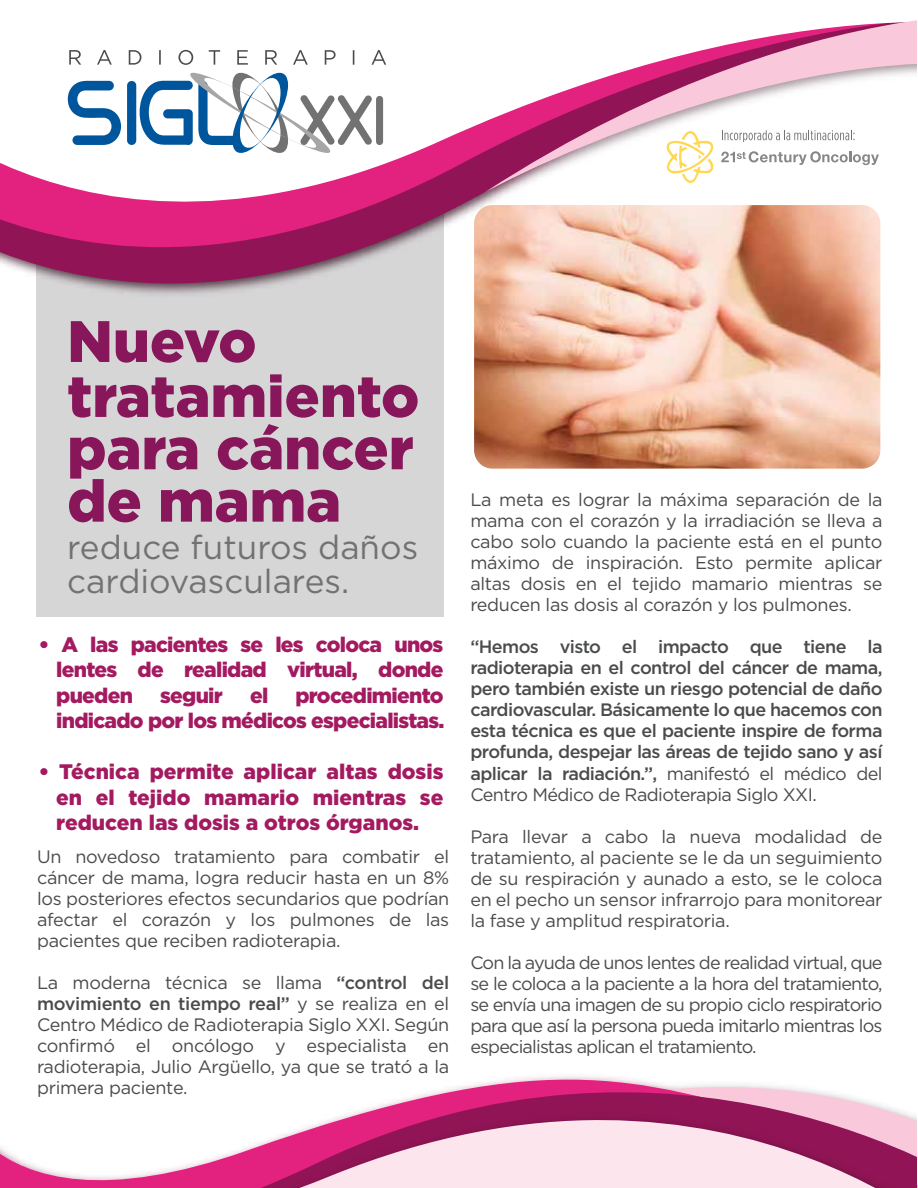
<style>
.page{position:relative;width:918px;height:1188px;background:#fff}
.page>*{position:absolute;margin:0;border:0;box-sizing:border-box;transform-origin:0 0}
.t1{font:900 58.35px/53.2px "Gotham";color:#88165b}
.t2{font:33.3px/34px "Gotham";color:#727273}
.t3{font:900 21px/25.5px "Gotham";letter-spacing:-.035em;color:#a41a60;text-align:justify}
.t4{font:18px/21px "Gotham";letter-spacing:-.015em;color:#4a4b4b;text-align:justify}
.t5{font:500 18px/21px "Gotham";letter-spacing:-.03em;color:#4a4b4b;text-align:justify}
.s1{font-weight:500}
.s2{font-weight:400}
</style>
<div class="page">
<div style="left:36px;top:27px;width:408px;height:590px;background:#d6d6d7"></div>
<svg style="left:0;top:27px;width:881px;height:280px"></svg>
<svg style="left:484px;top:20px;width:432px;height:173px"></svg>
<svg style="left:68px;top:81px;width:53px;height:64px;background:#8db3d2"></svg>
<svg style="left:69px;top:50px;width:12px;height:15px"></svg>
<svg style="left:97px;top:50px;width:15px;height:15px"></svg>
<svg style="left:127px;top:50px;width:259px;height:107px;background:#cbd6e0"></svg>
<img style="left:474px;top:205px;width:406px;height:264px">
<svg style="left:0;top:1076px;width:916px;height:112px"></svg>
<h1 class="t1" style="left:67px;top:314px;width:354px">Nuevo tratamiento para cáncer de mama</h1>
<h2 class="t2" style="left:67px;top:530px;width:353px">reduce futuros daños cardiovasculares.</h2>
<p class="t3" style="left:56px;top:631px;width:389px;text-indent:-18px">• A las pacientes se les coloca unos lentes de realidad virtual, donde pueden</p>
<p class="t3" style="left:56px;top:682px;width:390px;text-align:right">procedimiento<br>indicado por los médicos especialistas.</p>
<p class="t3" style="left:56px;top:759px;width:389px;text-indent:-18px">• Técnica permite aplicar altas dosis en el tejido mamario mientras se reducen las dosis a otros órganos.</p>
<p class="t3" style="left:160px;top:682px;width:64px">seguir</p>
<p class="t3" style="left:250px;top:682px;width:20px">el</p>
<p class="t4" style="left:37px;top:846px;width:414px">Un novedoso tratamiento para combatir el cáncer de mama, logra reducir hasta en un 8% los posteriores efectos secundarios que podrían afectar el corazón y los pulmones de las pacientes que reciben radioterapia.</p>
<p class="t4" style="left:37px;top:972px;width:414px">La moderna técnica se llama <span class="s1">“control del movimiento en tiempo real”</span> y se realiza en el Centro Médico de Radioterapia Siglo XXI. Según confirmó el oncólogo y especialista en radioterapia, Julio Argüello, ya que se trató a la primera paciente.</p>
<p class="t4" style="left:470px;top:489px;width:414px">La meta es lograr la máxima separación de la mama con el corazón y la irradiación se lleva a cabo solo cuando la paciente está en el punto máximo de inspiración. Esto permite aplicar altas dosis en el tejido mamario mientras se reducen las dosis al corazón y los pulmones.</p>
<p class="t5" style="left:470px;top:636px;width:414px">“Hemos visto el impacto que tiene la radioterapia en el control del cáncer de mama, pero también existe un riesgo potencial de daño cardiovascular. Básicamente lo que hacemos con esta técnica es que el paciente inspire de forma profunda, despejar las áreas de tejido sano y así aplicar la radiación.”, <span class="s2">manifestó el médico del Centro Médico de Radioterapia Siglo XXI.</span></p>
<p class="t4" style="left:470px;top:826px;width:414px">Para llevar a cabo la nueva modalidad de tratamiento, al paciente se le da un seguimiento de su respiración y aunado a esto, se le coloca en el pecho un sensor infrarrojo para monitorear la fase y amplitud respiratoria.</p>
<p class="t4" style="left:470px;top:952px;width:414px">Con la ayuda de unos lentes de realidad virtual, que se le coloca a la paciente a la hora del tratamiento, se envía una imagen de su propio ciclo respiratorio para que así la persona pueda imitarlo mientras los especialistas aplican el tratamiento.</p>
</div>
